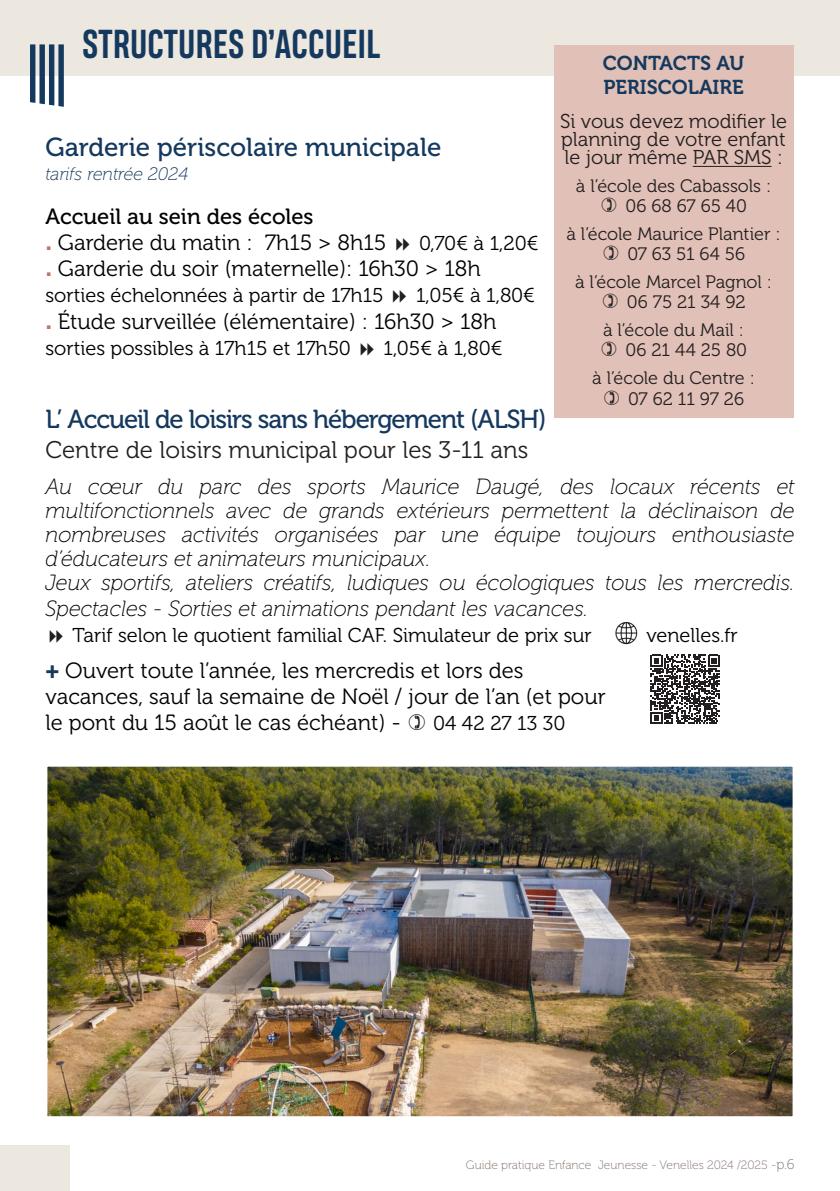
<style>
.page{position:relative;width:840px;height:1191px;background:#fff}
.page>*{position:absolute;margin:0;border:0;box-sizing:border-box;transform-origin:0 0}
.t1{font:700 38px "Heading Pro";color:#15395e}
.t2{font:26px "Museo 500";letter-spacing:-.04em;color:#15395e}
.t3{font:26px "Museo 500";color:#15395e}
.t4{font:24px "Museo 300";color:#231f20}
.t5{font:italic 22px/24px "Museo 100";color:#000;text-align:justify}
.t6{font:22px/26px "Museo 300";color:#000}
.t7{font:22px "Museo 500";color:#000}
.t8{font:20px "Museo 300";color:#000}
.t9{font:20px/18px "Museo 300";color:#231f20;text-align:justify}
.t10{font:20px "Museo 700";color:#15395e}
.t11{font:18px/20px "Museo 300";color:#231f20}
.t12{font:italic 18px "Museo 100";color:#15395e}
.t13{font:12px "Museo 100";color:#7f6f68}
.s1{font-family:"Museo 900";color:#ba746b}
.s2{font-family:"Museo 900";color:#15395e}
.s3{font-size:14px}
</style>
<div class="page">
<div style="left:0;top:0;width:839px;height:76px;background:#ece7df"></div>
<div style="left:0;top:1145px;width:70px;height:46px;background:#ece7df"></div>
<svg style="left:30px;top:44px;width:34px;height:63px"></svg>
<img style="left:48px;top:767px;width:743px;height:348px">
<div style="left:45px;top:764px;width:749px;height:354px;border:2px solid #fff"></div>
<div style="left:553px;top:45px;width:239px;height:373px;background:#e1c0b7"></div>
<hr style="left:692px;top:166px;width:79px;height:1px;background:#231f20">
<img style="left:615px;top:622px;width:23px;height:23px">
<svg style="left:650px;top:654px;width:69px;height:69px"></svg>
<h1 class="t1" style="left:82px;top:21px;width:299px">STRUCTURES D’ACCUEIL</h1>
<p class="t3" style="left:45px;top:132px;width:397px">Garderie périscolaire municipale</p>
<p class="t12" style="left:45px;top:164px;width:144px">tarifs rentrée 2024</p>
<p class="t7" style="left:45px;top:204px;width:269px">Accueil au sein des écoles</p>
<p class="t6" style="left:45px;top:230px;width:342px"><span class="s1">.</span> Garderie du matin : 7h15 &gt; 8h15</p>
<p class="t8" style="left:419px;top:232px;width:121px">0,70€ à 1,20€</p>
<p class="t6" style="left:45px;top:256px;width:436px"><span class="s1">.</span> Garderie du soir (maternelle): 16h30 &gt; 18h</p>
<p class="t8" style="left:45px;top:285px;width:339px">sorties échelonnées à partir de 17h15</p>
<p class="t8" style="left:416px;top:285px;width:120px">1,05€ à 1,80€</p>
<p class="t6" style="left:45px;top:309px;width:452px"><span class="s1">.</span> Étude surveillée (élémentaire) : 16h30 &gt; 18h</p>
<p class="t8" style="left:45px;top:337px;width:307px">sorties possibles à 17h15 et 17h50</p>
<p class="t8" style="left:383px;top:337px;width:120px">1,05€ à 1,80€</p>
<p class="t10" style="left:602px;top:52px;width:143px">CONTACTS AU</p>
<p class="t10" style="left:603px;top:76px;width:141px">PERISCOLAIRE</p>
<p class="t9" style="left:559px;top:113px;width:228px">Si vous devez modifier le planning de votre enfant le jour même PAR SMS :</p>
<p class="t11" style="left:625px;top:177px;width:147px;text-indent:-50px">à l’école des Cabassols :<br>06 68 67 65 40</p>
<p class="t11" style="left:627px;top:225px;width:155px;text-indent:-61px">à l’école Maurice Plantier :<br>07 63 51 64 56</p>
<p class="t11" style="left:626px;top:273px;width:146px;text-indent:-52px">à l’école Marcel Pagnol :<br>06 75 21 34 92</p>
<p class="t11" style="left:602px;top:321px;width:145px;text-align:right">à l’école du Mail :<br>06 21 44 25 80</p>
<p class="t11" style="left:628px;top:369px;width:128px;text-indent:-36px">à l’école du Centre :<br>07 62 11 97 26</p>
<p class="t2" style="left:45px;top:404px;width:502px">L’ Accueil de loisirs sans hébergement (ALSH)</p>
<p class="t4" style="left:45px;top:436px;width:484px">Centre de loisirs municipal pour les 3-11 ans</p>
<p class="t5" style="left:45px;top:474px;width:750px">Au cœur du parc des sports Maurice Daugé, des locaux récents et multifonctionnels avec de grands extérieurs permettent la déclinaison de nombreuses activités organisées par une équipe toujours enthousiaste d’éducateurs et animateurs municipaux.</p>
<p class="t5" style="left:45px;top:569px;width:750px;line-height:26px">Jeux sportifs, ateliers créatifs, ludiques ou écologiques tous les mercredis.<br>Spectacles - Sorties et animations pendant les vacances.</p>
<p class="t8" style="left:72px;top:624px;width:520px">Tarif selon le quotient familial CAF. Simulateur de prix sur</p>
<p class="t8" style="left:646px;top:624px;width:93px">venelles.fr</p>
<p class="t6" style="left:45px;top:658px;width:561px"><span class="s2">+</span> Ouvert toute l’année, les mercredis et lors des vacances, sauf la semaine de Noël / jour de l’an (et pour le pont du 15 août le cas échéant) -</p>
<p class="t8" style="left:433px;top:712px;width:134px">04 42 27 13 30</p>
<p class="t13" style="left:465px;top:1158px;width:330px">Guide pratique Enfance Jeunesse - Venelles 2024 /2025 -<span class="s3">p.6</span></p>
</div>
